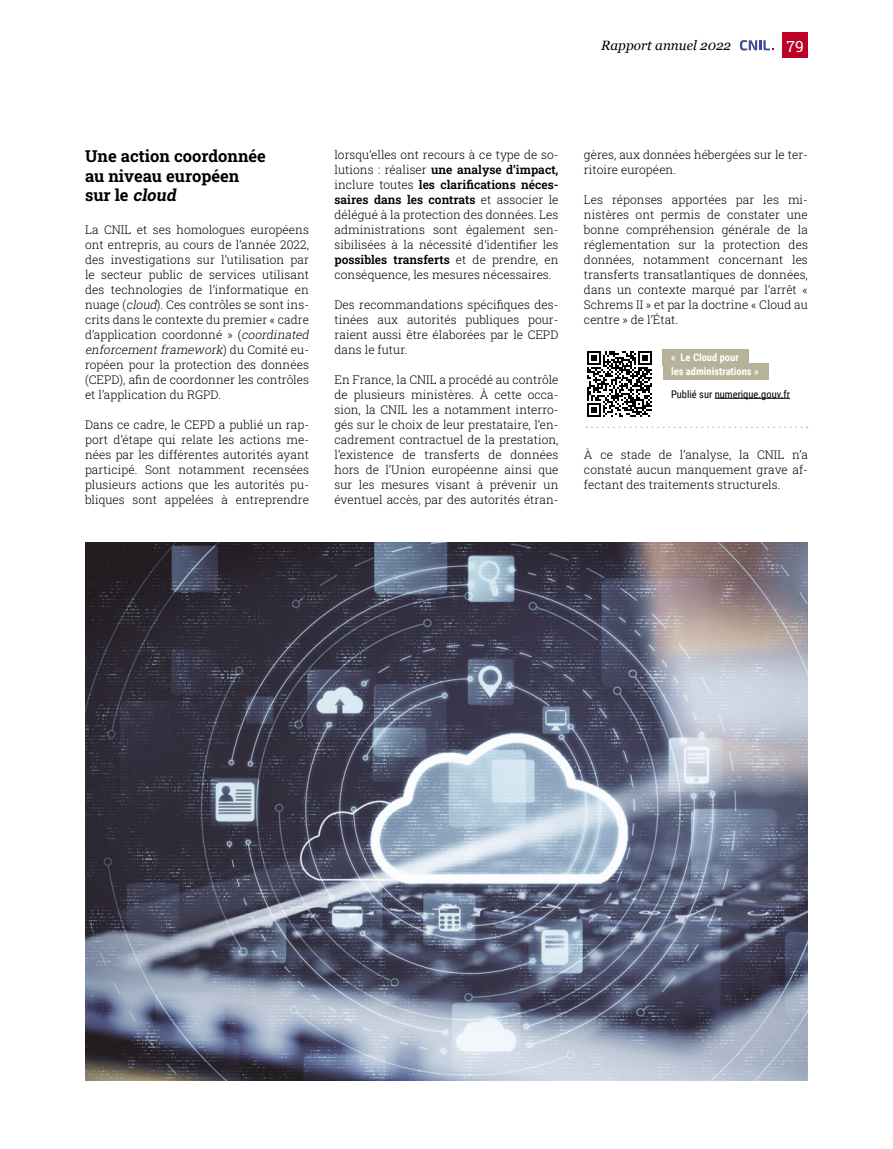
<style>
.page{position:relative;width:893px;height:1149px;background:#fff}
.page>*{position:absolute;margin:0;border:0;box-sizing:border-box;transform-origin:0 0}
.t1{font:700 16.5px/19.5px "Roboto Slab";color:#000}
.t2{font:15.45px "Roboto Slab";color:#fff}
.t3{font:italic 13.5px "Georgia";color:#000}
.t4{font:300 12px/15px "Roboto Slab";color:#000;text-align:justify}
.t5{font:700 10.5px/13.5px "Roboto Condensed";color:#fff}
.t6{font:10.5px "Roboto Condensed";color:#000}
.s1{font-style:italic}
.s2{font-weight:600}
</style>
<div class="page">
<div style="left:782px;top:33px;width:26px;height:25px;background:#be0027"></div>
<svg style="left:740px;top:40px;width:34px;height:10px"></svg>
<img style="left:85px;top:542px;width:723px;height:538px">
<div style="left:663px;top:349px;width:86px;height:17px;background:#b7b39b"></div>
<div style="left:663px;top:363px;width:105px;height:16px;background:#b7b39b"></div>
<hr style="left:715px;top:398px;width:75px;height:1px;background:#000">
<svg style="left:587px;top:351px;width:65px;height:65px"></svg>
<svg style="left:586px;top:426px;width:222px;height:2px"></svg>
<p class="t3" style="left:601px;top:36px;width:132px">Rapport annuel 2022</p>
<p class="t2" style="left:787px;top:36px;width:19px">79</p>
<h1 class="t1" style="left:85px;top:146px;width:182px">Une action coordonnée au niveau européen<br>s u r l e <span class="s1">cloud</span></h1>
<p class="t4" style="left:85px;top:222px;width:228px;text-align:left">La CNIL et ses homologues européens ont entrepris, au cours de l’année 2022, des investigations sur l’utilisation par le secteur public de services utilisant des technologies de l’informatique en nuage (<span class="s1">cloud</span>). Ces contrôles se sont ins&shy;crits dans le contexte du premier « cadre d’application coordonné » (<span class="s1">coordinated enforcementframework</span>) d u C o m i t é e u - ropéen pour la protection des données (CEPD), afin de coordonner les contrôles et l’application du RGPD.</p>
<p class="t4" style="left:85px;top:417px;width:225px">Dans ce cadre, le CEPD a publié un rap&shy;port d’étape qui relate les actions me&shy;nées par les différentes autorités ayant participé. Sont notamment recensées plusieurs actions que les autorités pu&shy;bliques sont appelées à entreprendre</p>
<p class="t4" style="left:334px;top:147px;width:225px">lorsqu’elles ont recours à ce type de so&shy;lutions : réaliser <span class="s2">une analyse d’impact, </span>inclure toutes <span class="s2">les clarifications néces&shy;saires dans les contrats</span> et associer le délégué à la protection des données. Les administrations sont également sen&shy;sibilisées à la nécessité d’identifier les <span class="s2">possibles transferts</span> et de prendre, en conséquence, les mesures nécessaires.</p>
<p class="t4" style="left:334px;top:297px;width:225px">Des recommandations spécifiques des&shy;tinées aux autorités publiques pour&shy;raient aussi être élaborées par le CEPD dans le futur.</p>
<p class="t4" style="left:334px;top:372px;width:225px">En France, la CNIL a procédé au contrôle de plusieurs ministères. À cette occa&shy;sion, la CNIL les a notamment interro&shy;gés sur le choix de leur prestataire, l’en&shy;cadrement contractuel de la prestation, l’existence de transferts de données hors de l’Union européenne ainsi que sur les mesures visant à prévenir un éventuel accès, par des autorités étran-</p>
<p class="t4" style="left:584px;top:147px;width:225px">gères, aux données hébergées sur le ter&shy;ritoire européen.</p>
<p class="t4" style="left:584px;top:192px;width:225px">Les réponses apportées par les mi&shy;nistères ont permis de constater une bonne compréhension générale de la réglementation sur la protection des données, notamment concernant les transferts transatlantiques de données, dans un contexte marqué par l’arrêt « Schrems II » et par la doctrine « Cloud au centre » de l’État.</p>
<p class="t5" style="left:671px;top:350px;width:89px">« Le Cloud pour<br>les administrations »</p>
<p class="t6" style="left:671px;top:386px;width:120px">Publié sur numerique.gouv.fr</p>
<p class="t4" style="left:584px;top:447px;width:225px">À ce stade de l’analyse, la CNIL n’a constaté aucun manquement grave af&shy;fectant des traitements structurels.</p>
</div>
